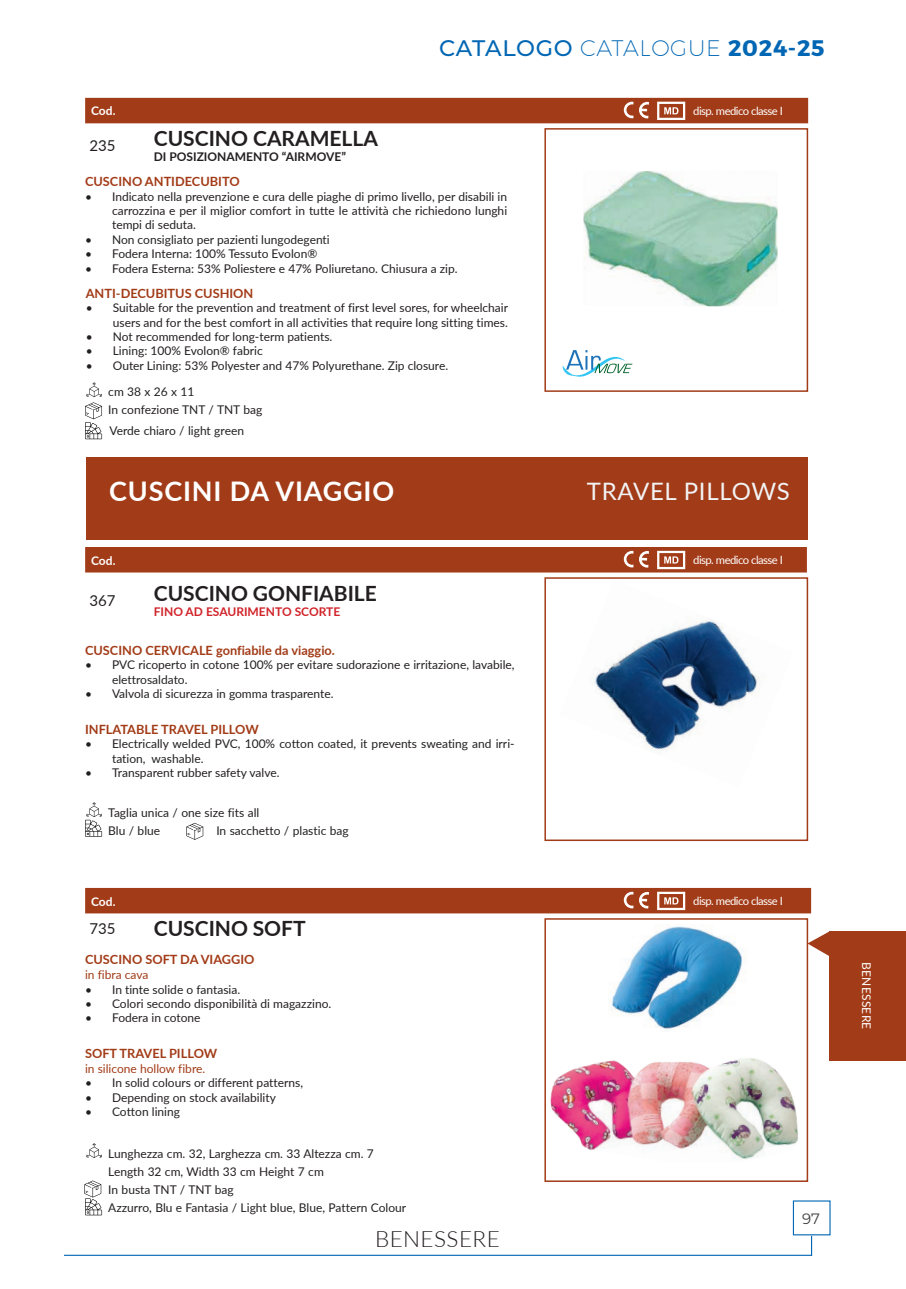
<style>
.page{position:relative;width:906px;height:1289px;background:#fff}
.page>*{position:absolute;margin:0;border:0;box-sizing:border-box;transform-origin:0 0}
.SOTTOCATEGORIE{font:700 27px "Lato";letter-spacing:.03em;color:#fff}
.titoli_inglesi{font:24px "Lato";letter-spacing:.03em;color:#f2f3f4}
.t1{font:200 22.5px "Montserrat";letter-spacing:.03em;color:#0166b3}
.t2{font:300 22.5px "Lato";letter-spacing:.02em;color:#231f20}
.ARTICOLI{font:700 21px "Lato";color:#231f20}
.t3{font:15px "Lato";color:#231f20}
.t4{font:15px "Montserrat";color:#3e3e3f}
.t5{font:700 12.75px "Lato";color:#a23b17}
.Normale{font:12px/14.4px "Lato";color:#231f20}
.t6{font:12px "Lato";color:#a23b17}
.ARTICOLI-2{font:700 12px "Lato";color:#231f20}
.ARTICOLI-3{font:700 12px "Lato";color:#d1232a}
.t7{font:700 12px "Lato";letter-spacing:-.005em;color:#fff}
.t8{font:12px "Lato";letter-spacing:.02em;color:#fff}
.Normale-2{font:11.25px "Lato";letter-spacing:-.05em;color:#fff}
.s1{font-weight:500}
.s2{font-weight:700}
</style>
<div class="page">
<div style="left:85px;top:98px;width:723px;height:25px;background:#a23b17"></div>
<img style="left:583px;top:171px;width:195px;height:136px">
<div style="left:544px;top:128px;width:264px;height:264px;border:2px solid #a23b17"></div>
<svg style="left:562px;top:350px;width:70px;height:26px"></svg>
<svg style="left:186px;top:823px;width:17px;height:16px"></svg>
<svg style="left:86px;top:1143px;width:16px;height:14px"></svg>
<div style="left:85px;top:547px;width:722px;height:25px;background:#a23b17"></div>
<svg style="left:85px;top:887px;width:726px;height:26px;background:#a74624"></svg>
<img style="left:592px;top:619px;width:172px;height:133px">
<div style="left:544px;top:577px;width:264px;height:264px;border:2px solid #a23b17"></div>
<img style="left:609px;top:926px;width:134px;height:103px">
<div style="left:544px;top:918px;width:264px;height:263px;border:2px solid #a23b17"></div>
<div style="left:86px;top:456px;width:721px;height:83px;background:#a23b17"></div>
<svg style="left:85px;top:802px;width:17px;height:34px"></svg>
<svg style="left:84px;top:1180px;width:18px;height:35px"></svg>
<img style="left:545px;top:1032px;width:262px;height:150px">
<svg style="left:85px;top:382px;width:17px;height:57px"></svg>
<hr style="left:64px;top:1254px;width:748px;height:1px;background:#0166b3">
<svg style="left:811px;top:1235px;width:1px;height:19px"></svg>
<svg style="left:807px;top:931px;width:23px;height:25px"></svg>
<div style="left:830px;top:931px;width:76px;height:129px;background:#a23b17"></div>
<h3 class="t1" style="left:439px;top:31px;width:387px"><span class="s1">CATALOGO</span> CATALOGUE <span class="s2">2024-25</span></h3>
<p class="t7" style="left:91px;top:102px;width:26px">Cod.</p>
<p class="Normale-2" style="left:693px;top:102px;width:91px">disp. medico classe I</p>
<p class="t3" style="left:89px;top:135px;width:28px">235</p>
<p class="ARTICOLI" style="left:154px;top:123px;width:226px">CUSCINO CARAMELLA</p>
<p class="ARTICOLI-2" style="left:154px;top:147px;width:194px">DI POSIZIONAMENTO “AIRMOVE”</p>
<p class="t5" style="left:85px;top:172px;width:156px">CUSCINO ANTIDECUBITO</p>
<p class="Normale" style="left:112px;top:188px;width:397px;text-align:justify;text-indent:-27px">• Indicato nella prevenzione e cura delle piaghe di primo livello, per disabili in carrozzina e per il miglior comfort in tutte le attività che richiedono lunghi tempi di seduta.</p>
<p class="Normale" style="left:85px;top:232px;width:246px">• Non consigliato per pazienti lungodegenti</p>
<p class="Normale" style="left:85px;top:246px;width:234px">• Fodera Interna: 100% Tessuto Evolon®</p>
<p class="Normale" style="left:85px;top:260px;width:374px">• Fodera Esterna: 53% Poliestere e 47% Poliuretano. Chiusura a zip.</p>
<p class="t5" style="left:86px;top:284px;width:169px">ANTI-DECUBITUS CUSHION</p>
<p class="Normale" style="left:86px;top:300px;width:424px;text-align:right">• Suitable for the prevention and treatment of first level sores, for wheelchair users and for the best comfort in all activities that require long sitting times.</p>
<p class="Normale" style="left:86px;top:329px;width:248px">• Not recommended for long-term patients.</p>
<p class="Normale" style="left:86px;top:343px;width:178px">• Lining: 100% Evolon® fabric</p>
<p class="Normale" style="left:86px;top:358px;width:364px">• Outer Lining: 53% Polyester and 47% Polyurethane. Zip closure.</p>
<p class="Normale" style="left:108px;top:384px;width:88px">cm 38 x 26 x 11</p>
<p class="Normale" style="left:108px;top:402px;width:155px">In confezione TNT / TNT bag</p>
<p class="Normale" style="left:109px;top:423px;width:136px">Verde chiaro / light green</p>
<p class="SOTTOCATEGORIE" style="left:109px;top:471px;width:286px">CUSCINI DA VIAGGIO</p>
<p class="titoli_inglesi" style="left:587px;top:474px;width:204px">TRAVEL PILLOWS</p>
<p class="t7" style="left:91px;top:551px;width:26px">Cod.</p>
<p class="Normale-2" style="left:693px;top:551px;width:91px">disp. medico classe I</p>
<p class="t3" style="left:89px;top:590px;width:28px">367</p>
<p class="ARTICOLI" style="left:154px;top:578px;width:224px">CUSCINO GONFIABILE</p>
<p class="ARTICOLI-3" style="left:154px;top:602px;width:188px">FINO AD ESAURIMENTO SCORTE</p>
<p class="t5" style="left:85px;top:640px;width:251px">CUSCINO CERVICALE gonfiabile da viaggio.</p>
<p class="Normale" style="left:112px;top:657px;width:404px;text-indent:-27px">• PVC ricoperto in cotone 100% per evitare sudorazione e irritazione, lavabile, elettrosaldato.</p>
<p class="Normale" style="left:85px;top:686px;width:250px">• Valvola di sicurezza in gomma trasparente.</p>
<p class="t5" style="left:85px;top:720px;width:175px">INFLATABLE TRAVEL PILLOW</p>
<p class="Normale" style="left:112px;top:736px;width:404px;text-indent:-27px">• Electrically welded PVC, 100% cotton coated, it prevents sweating and irri&shy;tation, washable.</p>
<p class="Normale" style="left:85px;top:765px;width:196px">• Transparent rubber safety valve.</p>
<p class="Normale" style="left:108px;top:804px;width:153px">Taglia unica / one size fits all</p>
<p class="Normale" style="left:108px;top:822px;width:53px">Blu / blue</p>
<p class="Normale" style="left:216px;top:822px;width:134px">In sacchetto / plastic bag</p>
<p class="t7" style="left:91px;top:892px;width:26px">Cod.</p>
<p class="Normale-2" style="left:693px;top:892px;width:91px">disp. medico classe I</p>
<p class="t3" style="left:89px;top:917px;width:28px">735</p>
<p class="ARTICOLI" style="left:154px;top:913px;width:153px">CUSCINO SOFT</p>
<p class="t5" style="left:85px;top:949px;width:171px">CUSCINO SOFT DA VIAGGIO</p>
<p class="t6" style="left:85px;top:966px;width:65px">in fibra cava</p>
<p class="Normale" style="left:85px;top:981px;width:157px">• In tinte solide o fantasia.</p>
<p class="Normale" style="left:85px;top:995px;width:248px">• Colori secondo disponibilità di magazzino.</p>
<p class="Normale" style="left:85px;top:1010px;width:117px">• Fodera in cotone</p>
<p class="t5" style="left:85px;top:1043px;width:134px">SOFT TRAVEL PILLOW</p>
<p class="t6" style="left:85px;top:1060px;width:122px">in silicone hollow fibre.</p>
<p class="Normale" style="left:85px;top:1075px;width:219px">• In solid colours or different patterns,</p>
<p class="Normale" style="left:85px;top:1089px;width:192px">• Depending on stock availability</p>
<p class="Normale" style="left:85px;top:1104px;width:96px">• Cotton lining</p>
<p class="Normale" style="left:108px;top:1143px;width:267px;line-height:18px">Lunghezza cm. 32, Larghezza cm. 33 Altezza cm. 7<br>Length 32 cm, Width 33 cm Height 7 cm</p>
<p class="Normale" style="left:108px;top:1181px;width:127px">In busta TNT / TNT bag</p>
<p class="Normale" style="left:108px;top:1199px;width:299px">Azzurro, Blu e Fantasia / Light blue, Blue, Pattern Colour</p>
<h3 class="t2" style="left:375px;top:1223px;width:126px">BENESSERE</h3>
<p class="t4" style="left:802px;top:1208px;width:19px">97</p>
<p class="t8" style="left:875px;top:962px;width:69px;rotate:90deg">BENESSERE</p>
</div>
